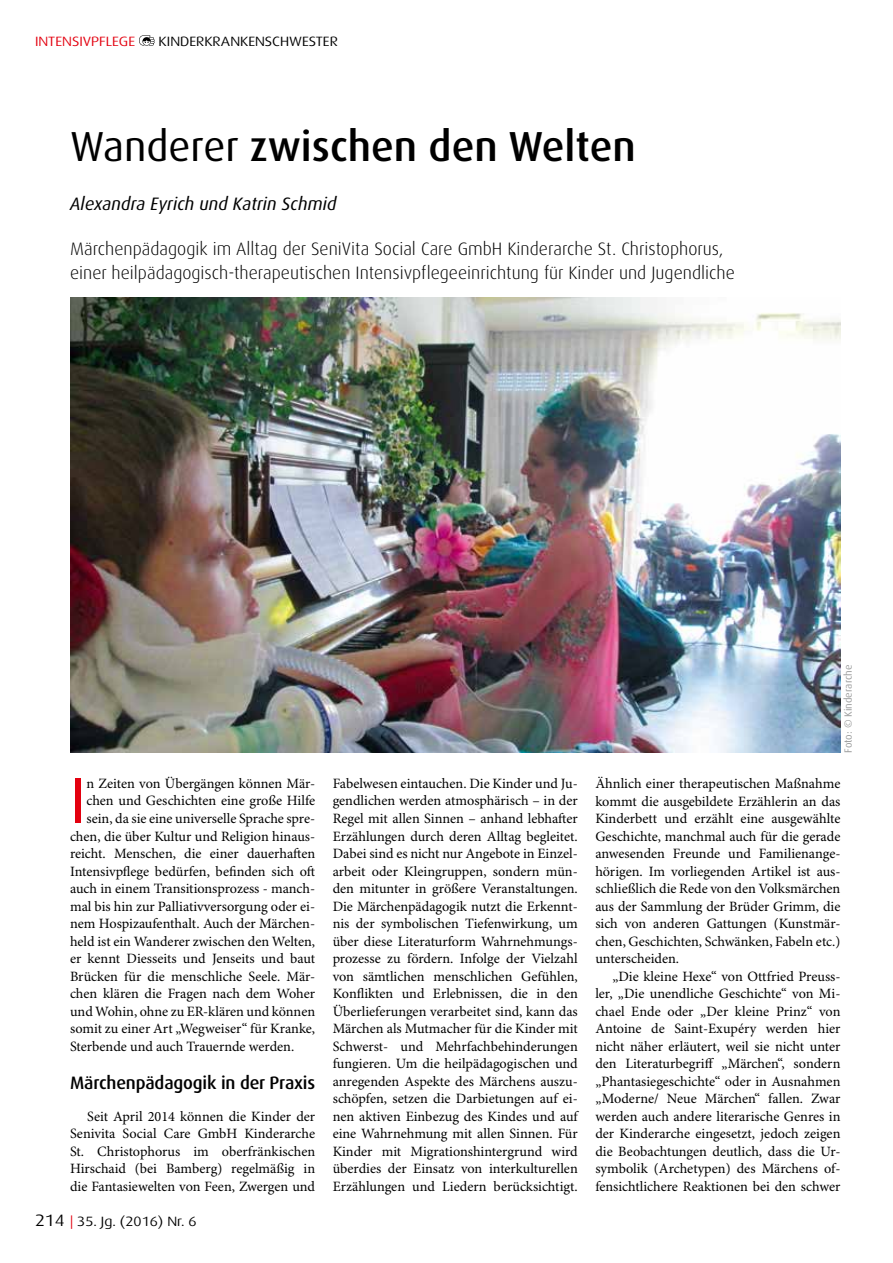
<style>
.page{position:relative;width:893px;height:1263px;background:#fff}
.page>*{position:absolute;margin:0;border:0;box-sizing:border-box;transform-origin:0 0}
.t1{font:65.1px "Dax OT";color:#e3000f}
.t2{font:500 42px "Dax OT";color:#000}
.t3{font:300 18px/24px "Dax OT";color:#000}
.t4{font:italic 18px "Dax OT";color:#000}
.t5{font:500 18px "Dax OT";letter-spacing:-.01em;color:#000}
.t6{font:14.25px/17.5px "Minion Pro";color:#000;text-align:justify}
.t7{font:13.5px "Dax Wide";color:#000}
.t8{font:13.5px "Dax Wide";color:#e3000f}
.t9{font:10.5px "Dax OT";color:#9c9d9d}
.s1{font-weight:400}
.s2{font-size:16.5px}
.s3{color:#e3000f}
</style>
<div class="page">
<svg style="left:139px;top:35px;width:16px;height:11px"></svg>
<img style="left:70px;top:298px;width:770px;height:455px">
<p class="t8" style="left:35px;top:33px;width:102px">INTENSIVPFLEGE</p>
<p class="t7" style="left:159px;top:33px;width:181px">KINDERKRANKENSCHWESTER</p>
<h2 class="t2" style="left:70px;top:119px;width:567px"><span class="s1">Wanderer</span> zwischen den Welten</h2>
<p class="t4" style="left:70px;top:192px;width:268px">Alexandra Eyrich und Katrin Schmid</p>
<p class="t3" style="left:70px;top:237px;width:666px">Märchenpädagogik im Alltag der SeniVita Social Care GmbH Kinderarche St. Christophorus, einer heilpädagogisch-therapeutischen Intensivpflegeeinrichtung für Kinder und Jugendliche</p>
<p class="t9" style="left:841px;top:753px;width:90px;rotate:-90deg">Foto: © Kinderarche</p>
<h1 class="t1" style="left:70px;top:759px;width:18px">I</h1>
<p class="t6" style="left:86px;top:775px;width:230px">n Zeiten von Übergängen können Mär-</p>
<p class="t6" style="left:86px;top:793px;width:230px">chen und Geschichten eine große Hilfe</p>
<p class="t6" style="left:86px;top:810px;width:230px">sein, da sie eine universelle Sprache spre-</p>
<p class="t6" style="left:70px;top:828px;width:247px">chen, die über Kultur und Religion hinaus-</p>
<p class="t6" style="left:70px;top:845px;width:247px">reicht. Menschen, die einer dauerhaften</p>
<p class="t6" style="left:70px;top:863px;width:247px">Intensivpflege bedürfen, befinden sich oft</p>
<p class="t6" style="left:70px;top:880px;width:247px">auch in einem Transitionsprozess - manch-</p>
<p class="t6" style="left:70px;top:898px;width:247px">mal bis hin zur Palliativversorgung oder ei-</p>
<p class="t6" style="left:70px;top:915px;width:247px">nem Hospizaufenthalt. Auch der Märchen-</p>
<p class="t6" style="left:70px;top:933px;width:247px">held ist ein Wanderer zwischen den Welten,</p>
<p class="t6" style="left:70px;top:950px;width:247px">er kennt Diesseits und Jenseits und baut</p>
<p class="t6" style="left:70px;top:968px;width:247px">Brücken für die menschliche Seele. Mär-</p>
<p class="t6" style="left:70px;top:985px;width:247px">chen klären die Fragen nach dem Woher</p>
<p class="t6" style="left:70px;top:1003px;width:247px">und Wohin, ohne zu ER-klären und können</p>
<p class="t6" style="left:70px;top:1020px;width:247px">somit zu einer Art „Wegweiser“ für Kranke,</p>
<p class="t6" style="left:70px;top:1038px;width:226px">Sterbende und auch Trauernde werden.</p>
<p class="t5" style="left:70px;top:1071px;width:247px">Märchenpädagogik in der Praxis</p>
<p class="t6" style="left:70px;top:1108px;width:247px;text-indent:17px">Seit April 2014 können die Kinder der Senivita Social Care GmbH Kinderarche St. Christophorus im oberfränkischen Hirschaid (bei Bamberg) regelmäßig in die Fantasiewelten von Feen, Zwergen und</p>
<p class="t7" style="left:35px;top:1213px;width:163px"><span class="s2">214</span> <span class="s3">|</span> 35. Jg. (2016) Nr. 6</p>
<p class="t6" style="left:333px;top:775px;width:247px">Fabelwesen eintauchen. Die Kinder und Ju&shy;gendlichen werden atmosphärisch – in der Regel mit allen Sinnen – anhand lebhafter Erzählungen durch deren Alltag begleitet.<br>Dabei sind es nicht nur Angebote in Einzel&shy;arbeit oder Kleingruppen, sondern mün&shy;den mitunter in größere Veranstaltungen.<br>Die Märchenpädagogik nutzt die Erkennt&shy;nis der symbolischen Tiefenwirkung, um über diese Literaturform Wahrnehmungs&shy;prozesse zu fördern. Infolge der Vielzahl von sämtlichen menschlichen Gefühlen, Konflikten und Erlebnissen, die in den Überlieferungen verarbeitet sind, kann das Märchen als Mutmacher für die Kinder mit Schwerst- und Mehrfachbehinderungen fungieren. Um die heilpädagogischen und anregenden Aspekte des Märchens auszu&shy;schöpfen, setzen die Darbietungen auf ei&shy;nen aktiven Einbezug des Kindes und auf eine Wahrnehmung mit allen Sinnen. Für Kinder mit Migrationshintergrund wird überdies der Einsatz von interkulturellen Erzählungen und Liedern berücksichtigt.</p>
<p class="t6" style="left:595px;top:775px;width:247px">Ähnlich einer therapeutischen Maßnahme kommt die ausgebildete Erzählerin an das Kinderbett und erzählt eine ausgewählte Geschichte, manchmal auch für die gerade anwesenden Freunde und Familienange&shy;hörigen. Im vorliegenden Artikel ist aus&shy;schließlich die Rede von den Volksmärchen aus der Sammlung der Brüder Grimm, die sich von anderen Gattungen (Kunstmär&shy;chen, Geschichten, Schwänken, Fabeln etc.) unterscheiden.</p>
<p class="t6" style="left:595px;top:968px;width:247px;text-indent:17px">„Die kleine Hexe“ von Ottfried Preuss&shy;ler, „Die unendliche Geschichte“ von Mi&shy;chael Ende oder „Der kleine Prinz“ von Antoine de Saint-Exupéry werden hier nicht näher erläutert, weil sie nicht unter den Literaturbegriff „Märchen“, sondern „Phantasiegeschichte“ oder in Ausnahmen „Moderne/ Neue Märchen“ fallen. Zwar werden auch andere literarische Genres in der Kinderarche eingesetzt, jedoch zeigen die Beobachtungen deutlich, dass die Ur&shy;symbolik (Archetypen) des Märchens of&shy;fensichtlichere Reaktionen bei den schwer</p>
</div>
